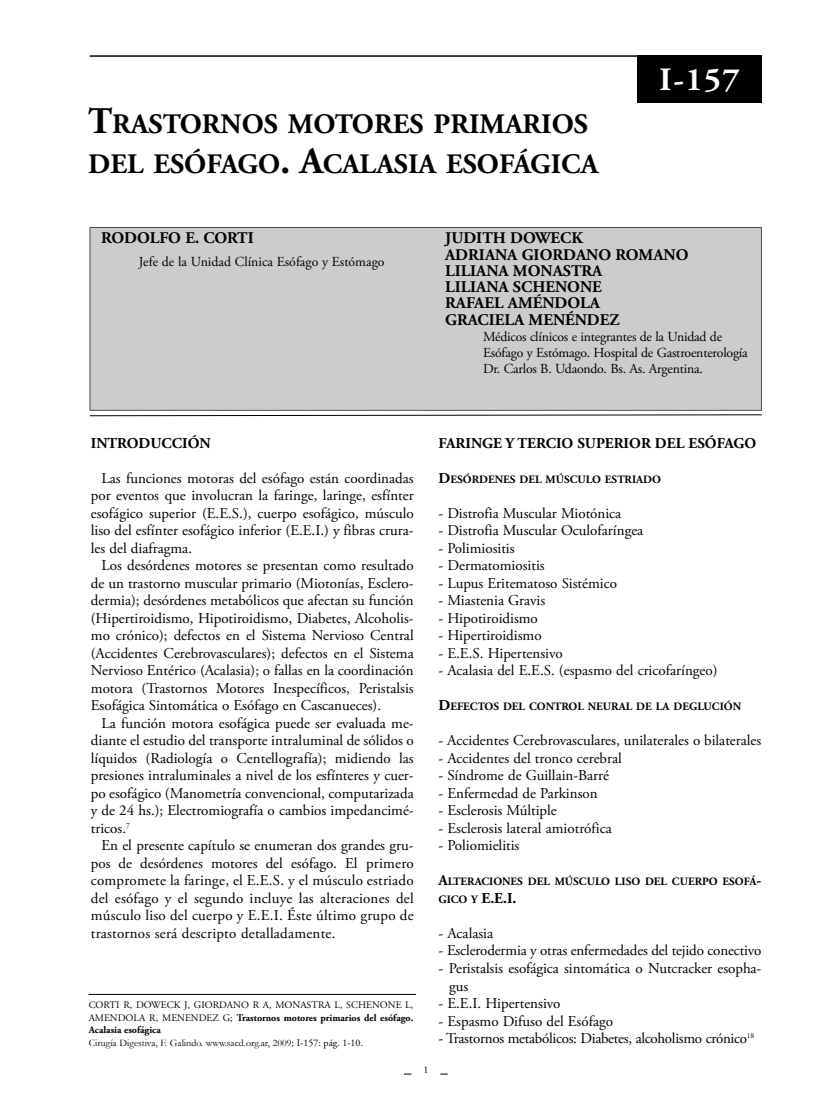
<style>
.page{position:relative;width:815px;height:1099px;background:#fff}
.page>*{position:absolute;margin:0;border:0;box-sizing:border-box;transform-origin:0 0}
.t1{font:700 32.5px "Adobe Garamond Pro";color:#fff}
.t2{font:700 28.12px/40px "Adobe Garamond Pro";color:#000}
.t3{font:700 16.25px/16.2px "Adobe Garamond Pro";color:#000}
.t4{font:15px/17.5px "Adobe Garamond Pro";color:#000;text-align:justify}
.t5{font:700 15px "Adobe Garamond Pro";color:#000}
.t6{font:15px "Adobe Garamond Pro";letter-spacing:-.02em;color:#000}
.t7{font:13.75px/16.2px "Adobe Garamond Pro";letter-spacing:-.015em;color:#000}
.t8{font:700 11.25px "Adobe Garamond Pro";color:#000}
.t9{font:10px/12.5px "Adobe Garamond Pro";color:#000;text-align:justify}
.t10{font:10px "Garamond";color:#000}
.s1{font-size:37.5px}
.s2{font-weight:700}
.s3{font-family:"Adobe Garamond Pro"}
.s4{font-size:15px}
.s5{font-size:11.25px}
</style>
<div class="page">
<div style="left:90px;top:228px;width:671px;height:182px;background:#ccc"></div>
<div style="left:90px;top:227px;width:672px;height:183px;border:1px solid #4d4d4d"></div>
<hr style="left:90px;top:55px;width:672px;height:2px;background:#333">
<svg style="left:89px;top:414px;width:673px;height:2px"></svg>
<div style="left:638px;top:55px;width:124px;height:48px;background:#000"></div>
<hr style="left:89px;top:994px;width:327px;height:1px;background:#000">
<h2 class="t2" style="left:88px;top:106px;width:512px"><span class="s1">T</span>RASTORNOS MOTORES PRIMARIOS<br>DEL ESÓFAGO<span class="s1">. A</span>CALASIA ESOFÁGICA</h2>
<h1 class="t1" style="left:660px;top:67px;width:82px">I-157</h1>
<p class="t3" style="left:101px;top:231px;width:154px">RODOLFO E. CORTI</p>
<p class="t7" style="left:139px;top:254px;width:247px">Jefe de la Unidad Clínica Esófago y Estómago</p>
<p class="t3" style="left:445px;top:231px;width:245px">JUDITH DOWECK<br>ADRIANA GIORDANO ROMANO<br>LILIANA MONASTRA<br>LILIANA SCHENONE<br>RAFAEL AMÉNDOLA<br>GRACIELA MENÉNDEZ</p>
<p class="t7" style="left:483px;top:329px;width:266px">Médicos clínicos e integrantes de la Unidad de<br>Esófago y Estómago. Hospital de Gastroenterología<br>Dr. Carlos B. Udaondo. Bs. As. Argentina.</p>
<p class="t5" style="left:91px;top:437px;width:121px">INTRODUCCIÓN</p>
<p class="t4" style="left:91px;top:470px;width:324px;text-indent:11px">Las funciones motoras del esófago están coordinadas por eventos que involucran la faringe, laringe, esfínter esofágico superior (E.E.S.), cuerpo esofágico, músculo liso del esfínter esofágico inferior (E.E.I.) y fibras crura&shy;les del diafragma.</p>
<p class="t4" style="left:91px;top:558px;width:324px;text-indent:11px">Los desórdenes motores se presentan como resultado de un trastorno muscular primario (Miotonías, Esclero&shy;dermia); desórdenes metabólicos que afectan su función (Hipertiroidismo, Hipotiroidismo, Diabetes, Alcoholis&shy;mo crónico); defectos en el Sistema Nervioso Central (Accidentes Cerebrovasculares); defectos en el Sistema Nervioso Entérico (Acalasia); o fallas en la coordinación motora (Trastornos Motores Inespecíficos, Peristalsis Esofágica Sintomática o Esófago en Cascanueces).</p>
<p class="t4" style="left:91px;top:715px;width:324px;text-indent:11px">La función motora esofágica puede ser evaluada me&shy;diante el estudio del transporte intraluminal de sólidos o líquidos (Radiología o Centellografía); midiendo las presiones intraluminales a nivel de los esfínteres y cuer&shy;po esofágico (Manometría convencional, computarizada y de 24 hs.); Electromiografía o cambios impedancimé&shy;tricos.<sup>7</sup></p>
<p class="t4" style="left:91px;top:838px;width:324px;text-indent:11px">En el presente capítulo se enumeran dos grandes gru&shy;pos de desórdenes motores del esófago. El primero compromete la faringe, el E.E.S. y el músculo estriado del esófago y el segundo incluye las alteraciones del músculo liso del cuerpo y E.E.I. Éste último grupo de trastornos será descripto detalladamente.</p>
<p class="t9" style="left:89px;top:999px;width:326px">CORTI R, DOWECK J, GIORDANO R A, MONASTRA L, SCHENONE L, AMENDOLA R, MENENDEZ G; <span class="s2">Trastornos motores primarios del esófago.<br>Acalasia esofágica</span></p>
<p class="t10" style="left:89px;top:1037px;width:276px">Cirugía Digestiva, F. Galindo. www.sacd.org.ar, 2009<span class="s3">; I-157: pág. 1-10.</span></p>
<p class="t9" style="left:424px;top:1064px;width:6px">1</p>
<p class="t5" style="left:439px;top:437px;width:319px">FARINGE Y TERCIO SUPERIOR DEL ESÓFAGO</p>
<p class="t8" style="left:439px;top:474px;width:224px"><span class="s4">D</span>ESÓRDENES DEL MÚSCULO ESTRIADO</p>
<p class="t4" style="left:439px;top:505px;width:184px">- Distrofia Muscular Miotónica</p>
<p class="t4" style="left:439px;top:523px;width:206px">- Distrofia Muscular Oculofaríngea</p>
<p class="t4" style="left:439px;top:540px;width:78px">- Polimiositis</p>
<p class="t4" style="left:439px;top:558px;width:108px">- Dermatomiositis</p>
<p class="t4" style="left:439px;top:575px;width:180px">- Lupus Eritematoso Sistémico</p>
<p class="t4" style="left:439px;top:593px;width:108px">- Miastenia Gravis</p>
<p class="t4" style="left:439px;top:610px;width:101px">- Hipotiroidismo</p>
<p class="t4" style="left:439px;top:628px;width:105px">- Hipertiroidismo</p>
<p class="t4" style="left:439px;top:645px;width:126px">- E.E.S. Hipertensivo</p>
<p class="t4" style="left:439px;top:663px;width:281px">- Acalasia del E.E.S. (espasmo del cricofaríngeo)</p>
<p class="t8" style="left:439px;top:702px;width:304px"><span class="s4">D</span>EFECTOS DEL CONTROL NEURAL DE LA DEGLUCIÓN</p>
<p class="t4" style="left:439px;top:733px;width:324px">- Accidentes Cerebrovasculares, unilaterales o bilaterales</p>
<p class="t4" style="left:439px;top:750px;width:185px">- Accidentes del tronco cerebral</p>
<p class="t4" style="left:439px;top:768px;width:172px">- Síndrome de Guillain-Barré</p>
<p class="t4" style="left:439px;top:785px;width:161px">- Enfermedad de Parkinson</p>
<p class="t4" style="left:439px;top:803px;width:120px">- Esclerosis Múltiple</p>
<p class="t4" style="left:439px;top:820px;width:175px">- Esclerosis lateral amiotrófica</p>
<p class="t4" style="left:439px;top:838px;width:82px">- Poliomielitis</p>
<p class="t8" style="left:439px;top:877px;width:324px"><span class="s4">A</span>LTERACIONES DEL MÚSCULO LISO DEL CUERPO ESOFÁ<span class="s4">-</span></p>
<p class="t5" style="left:439px;top:892px;width:79px"><span class="s5">GICO Y</span> E.E.I.</p>
<p class="t4" style="left:439px;top:925px;width:56px">- Acalasia</p>
<p class="t4" style="left:439px;top:943px;width:324px">- Esclerodermia y otras enfermedades del tejido conectivo</p>
<p class="t4" style="left:449px;top:960px;width:314px;text-indent:-11px">- Peristalsis esofágica sintomática o Nutcracker esopha&shy;gus</p>
<p class="t4" style="left:439px;top:995px;width:123px">- E.E.I. Hipertensivo</p>
<p class="t4" style="left:439px;top:1013px;width:176px">- Espasmo Difuso del Esófago</p>
<p class="t6" style="left:439px;top:1032px;width:317px">- Trastornos metabólicos: Diabetes, alcoholismo crónico<sup>18</sup></p>
</div>
